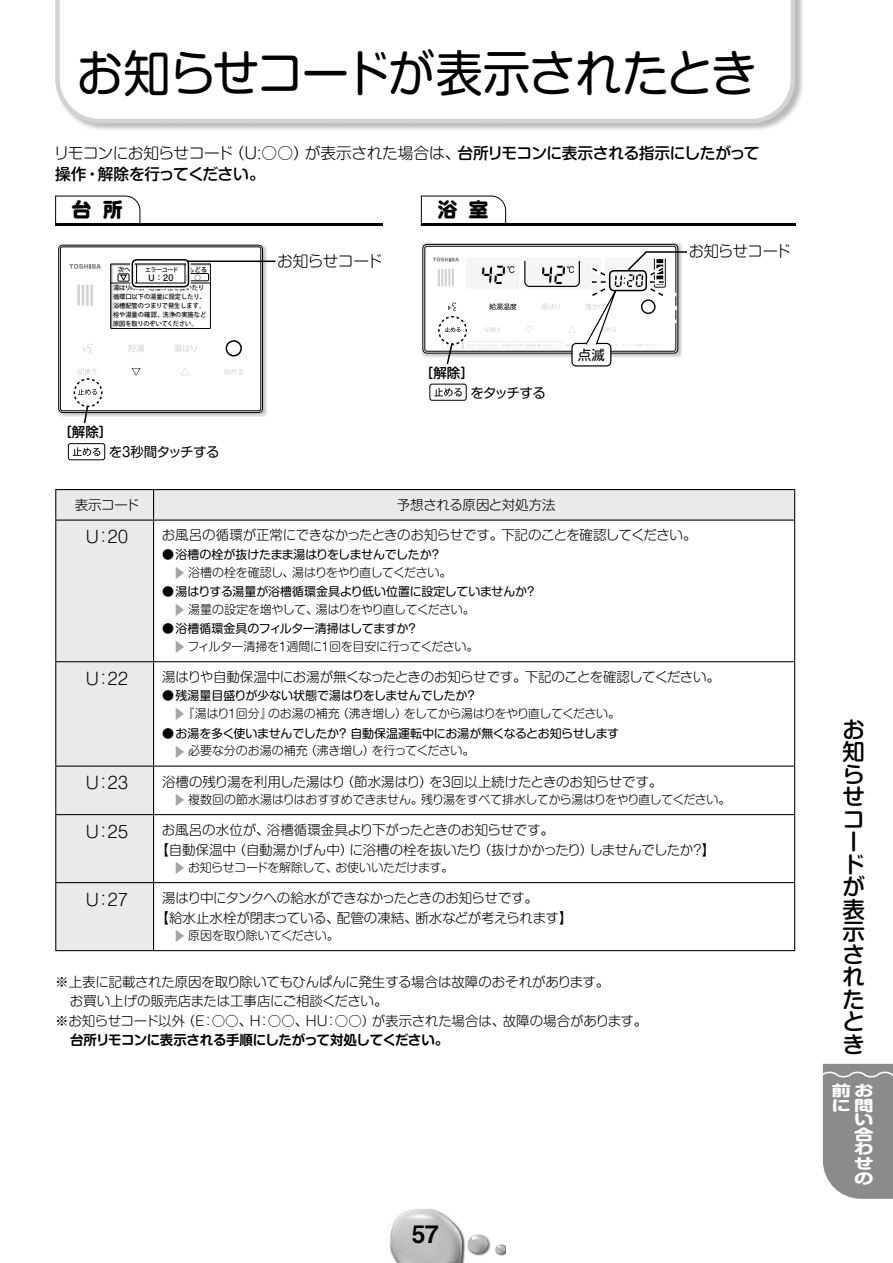
<style>
.page{position:relative;width:893px;height:1263px;background:#fff}
.page>*{position:absolute;margin:0;border:0;box-sizing:border-box;transform-origin:0 0}
.t1{font:49.5px "Shin M Go Pro Regular 90 msp RKSJ H";letter-spacing:-.035em;color:#000;scale:.95 1}
.t2{font:24px "Midashi Go Pro MB31 90 msp RKSJ H";color:#000}
.t3{font:22.5px/22.5px "Shin M Go Pro Medium 90 msp RKSJ H";color:#000}
.t4{font:19.5px "Shin M Go Pro Heavy 90 msp RKSJ H";color:#000}
.t5{font:16.5px "Shin M Go Pro Light 90 msp RKSJ H";letter-spacing:-.39em;color:#000}
.t6{font:15.75px "Shin M Go Pro Light 90 msp RKSJ H";letter-spacing:-.035em;color:#000}
.t7{font:15.75px "Shin M Go Pro Medium 90 msp RKSJ H";letter-spacing:-.03em;color:#000}
.t8{font:14.7px/14.7px "Shin M Go Pro Bold 90 msp RKSJ V";color:#fff;text-align:right;scale:1.33 1}
.t9{font:13.5px/19.5px "Shin M Go Pro Light 90 msp RKSJ H";letter-spacing:-.02em;color:#000}
.t10{font:13.5px "Shin M Go Pro De Bold 90 msp RKSJ H";letter-spacing:-.035em;color:#000}
.t11{font:13.5px "Shin M Go Pro Regular 90 msp RKSJ H";letter-spacing:-.035em;color:#000}
.t12{font:13.5px "Shin M Go Pro Medium 90 msp RKSJ H";color:#000}
.t13{font:12px "Shin M Go Pro Light 90 msp RKSJ H";letter-spacing:-.03em;color:#000}
.t14{font:12px "Shin M Go Pro Regular 90 msp RKSJ H";letter-spacing:-.02em;color:#000}
.t15{font:9px "Futo Go B101 Pro Bold 90 msp RKSJ H";color:#000}
.t16{font:6.45px/9px "Koz Go Pr 6 N Medium 90 msp RKSJ H";color:#000;scale:.96 1}
.t17{font:6.45px "Koz Go Pr 6 N Medium 90 msp RKSJ H";color:#000}
.t18{font:6.45px "Koz Go Pr 6 N Heavy 90 msp RKSJ H";color:#000}
.t19{font:6px "Koz Go Pr 6 N Medium 90 msp RKSJ H";letter-spacing:-.08em;color:#000}
.s1{font-family:"Shin M Go Pro Medium 90 msp RKSJ H"}
.s2{font-family:"Shin Go Pro Light 90 msp RKSJ H"}
.s3{font-size:13.5px;color:#a4a4a4}
</style>
<div class="page">
<svg style="left:822px;top:1064px;width:71px;height:135px;background:#919191"></svg>
<img style="left:390px;top:1232px;width:1px;height:20px">
<img style="left:488px;top:1238px;width:3px;height:14px">
<svg style="left:391px;top:1209px;width:97px;height:54px"></svg>
<svg style="left:495px;top:1244px;width:11px;height:12px"></svg>
<svg style="left:55px;top:195px;width:86px;height:31px"></svg>
<hr style="left:56px;top:223px;width:327px;height:2px;background:#000">
<svg style="left:421px;top:195px;width:85px;height:31px"></svg>
<hr style="left:421px;top:223px;width:374px;height:2px;background:#000">
<svg style="left:56px;top:490px;width:738px;height:460px"></svg>
<hr style="left:55px;top:489px;width:99px;height:1px;background:#000">
<hr style="left:55px;top:490px;width:1px;height:30px;background:#000">
<hr style="left:154px;top:489px;width:641px;height:1px;background:#000">
<hr style="left:153px;top:490px;width:1px;height:30px;background:#000">
<hr style="left:794px;top:490px;width:1px;height:30px;background:#000">
<hr style="left:55px;top:520px;width:99px;height:1px;background:#000">
<hr style="left:55px;top:521px;width:1px;height:140px;background:#000">
<hr style="left:154px;top:520px;width:641px;height:1px;background:#000">
<hr style="left:153px;top:521px;width:1px;height:140px;background:#000">
<hr style="left:794px;top:521px;width:1px;height:140px;background:#000">
<hr style="left:55px;top:661px;width:99px;height:1px;background:#000">
<hr style="left:55px;top:662px;width:1px;height:104px;background:#000">
<hr style="left:154px;top:661px;width:641px;height:1px;background:#000">
<hr style="left:153px;top:662px;width:1px;height:104px;background:#000">
<hr style="left:794px;top:662px;width:1px;height:104px;background:#000">
<hr style="left:55px;top:766px;width:99px;height:1px;background:#000">
<hr style="left:55px;top:767px;width:1px;height:47px;background:#000">
<hr style="left:154px;top:766px;width:641px;height:1px;background:#000">
<hr style="left:153px;top:767px;width:1px;height:47px;background:#000">
<hr style="left:794px;top:767px;width:1px;height:47px;background:#000">
<hr style="left:55px;top:814px;width:99px;height:1px;background:#000">
<hr style="left:55px;top:815px;width:1px;height:67px;background:#000">
<hr style="left:154px;top:814px;width:641px;height:1px;background:#000">
<hr style="left:153px;top:815px;width:1px;height:67px;background:#000">
<hr style="left:794px;top:815px;width:1px;height:67px;background:#000">
<hr style="left:55px;top:882px;width:99px;height:1px;background:#000">
<hr style="left:55px;top:883px;width:1px;height:67px;background:#000">
<hr style="left:154px;top:882px;width:641px;height:1px;background:#000">
<hr style="left:153px;top:883px;width:1px;height:67px;background:#000">
<hr style="left:794px;top:883px;width:1px;height:67px;background:#000">
<hr style="left:55px;top:950px;width:740px;height:1px;background:#000">
<img style="left:87px;top:0;width:716px;height:130px">
<svg style="left:55px;top:0;width:742px;height:126px"></svg>
<div style="left:58px;top:245px;width:205px;height:168px;border:1px solid #000;border-radius:4px"></div>
<div style="left:60px;top:247px;width:201px;height:164px;border:1px solid #000;border-radius:2px"></div>
<svg style="left:69px;top:264px;width:32px;height:5px"></svg>
<hr style="left:77px;top:284px;width:3px;height:22px;background:#d3d3d3">
<hr style="left:82px;top:284px;width:2px;height:22px;background:#d3d3d3">
<hr style="left:86px;top:284px;width:3px;height:22px;background:#d3d3d3">
<hr style="left:90px;top:284px;width:3px;height:22px;background:#d3d3d3">
<svg style="left:174px;top:345px;width:22px;height:7px"></svg>
<svg style="left:128px;top:344px;width:16px;height:8px"></svg>
<svg style="left:226px;top:340px;width:16px;height:17px"></svg>
<svg style="left:83px;top:343px;width:9px;height:11px"></svg>
<svg style="left:224px;top:369px;width:19px;height:6px"></svg>
<svg style="left:132px;top:368px;width:8px;height:8px"></svg>
<svg style="left:181px;top:368px;width:8px;height:7px"></svg>
<svg style="left:111px;top:264px;width:100px;height:64px"></svg>
<div style="left:130px;top:258px;width:61px;height:31px;border:4px solid #fff;border-radius:4px"></div>
<div style="left:132px;top:259px;width:57px;height:28px;border:2px solid #000;border-radius:4px"></div>
<hr style="left:187px;top:261px;width:88px;height:1px;background:#000">
<svg style="left:73px;top:369px;width:30px;height:55px"></svg>
<svg style="left:73px;top:447px;width:27px;height:9px"></svg>
<div style="left:68px;top:443px;width:37px;height:17px;border:1px solid #000;border-radius:2px"></div>
<div style="left:571px;top:343px;width:40px;height:24px;border:1px solid #000;border-radius:4px"></div>
<svg style="left:423px;top:244px;width:264px;height:122px"></svg>
<svg style="left:434px;top:388px;width:28px;height:8px"></svg>
<div style="left:429px;top:384px;width:38px;height:17px;border:1px solid #000;border-radius:2px"></div>
<h1 class="t1" style="left:76px;top:55px;width:718px">お知らせコードが表示されたとき</h1>
<p class="t6" style="left:54px;top:147px;width:707px">リモコンにお知らせコード（U:○○）が表示された場合は、<span class="s1">台所リモコンに表示される指示にしたがって</span></p>
<p class="t7" style="left:55px;top:168px;width:211px">操作・解除を行ってください。</p>
<h3 class="t4" style="left:72px;top:202px;width:52px">台 所</h3>
<p class="t6" style="left:277px;top:255px;width:107px">お知らせコード</p>
<h3 class="t4" style="left:438px;top:202px;width:52px">浴室</h3>
<p class="t6" style="left:689px;top:245px;width:104px">お知らせコード</p>
<p class="t19" style="left:145px;top:268px;width:35px">エラーコード</p>
<p class="t17" style="left:188px;top:267px;width:21px">もどる</p>
<p class="t16" style="left:113px;top:284px;width:99px">湯はりの時、浴槽の栓を抜いたり循環口以下の湯量に設定したり、浴槽配管のつまりで発生します。栓や湯量の確認、洗浄の実施など原因を取りのぞいてください。</p>
<p class="t17" style="left:118px;top:267px;width:14px">次へ</p>
<p class="t15" style="left:148px;top:274px;width:27px">U：20</p>
<p class="t18" style="left:194px;top:275px;width:8px">○</p>
<p class="t12" style="left:58px;top:427px;width:55px">［解除］</p>
<p class="t11" style="left:109px;top:447px;width:112px">を3秒間タッチする</p>
<p class="t12" style="left:420px;top:367px;width:55px">［解除］</p>
<p class="t11" style="left:470px;top:387px;width:77px">をタッチする</p>
<p class="t11" style="left:578px;top:350px;width:28px">点滅</p>
<p class="t9" style="left:75px;top:497px;width:66px">表示コード</p>
<p class="t9" style="left:397px;top:497px;width:160px">予想される原因と対処方法</p>
<p class="t5" style="left:84px;top:531px;width:49px">Ｕ：２０</p>
<p class="t9" style="left:162px;top:527px;width:536px">お風呂の循環が正常にできなかったときのお知らせです。下記のことを確認してください。</p>
<p class="t14" style="left:162px;top:550px;width:281px"><span class="s2">●</span>浴槽の栓が抜けたまま湯はりをしませんでしたか？</p>
<p class="t13" style="left:173px;top:568px;width:280px"><span class="s3">▶</span> 浴槽の栓を確認し、湯はりをやり直してください。</p>
<p class="t14" style="left:162px;top:587px;width:376px"><span class="s2">●</span>湯はりする湯量が浴槽循環金具より低い位置に設定していませんか？</p>
<p class="t13" style="left:173px;top:605px;width:303px"><span class="s3">▶</span> 湯量の設定を増やして、湯はりをやり直してください。</p>
<p class="t14" style="left:162px;top:624px;width:258px"><span class="s2">●</span>浴槽循環金具のフィルター清掃はしてますか？</p>
<p class="t13" style="left:173px;top:642px;width:307px"><span class="s3">▶</span>フィルター清掃を1週間に1回を目安に行ってください。</p>
<p class="t5" style="left:84px;top:672px;width:49px">Ｕ：２２</p>
<p class="t9" style="left:162px;top:669px;width:559px">湯はりや自動保温中にお湯が無くなったときのお知らせです。下記のことを確認してください。</p>
<p class="t14" style="left:162px;top:691px;width:316px"><span class="s2">●</span>残湯量目盛りが少ない状態で湯はりをしませんでしたか？</p>
<p class="t13" style="left:173px;top:709px;width:449px"><span class="s3">▶</span>『湯はり1回分』のお湯の補充（沸き増し）をしてから湯はりをやり直してください。</p>
<p class="t14" style="left:162px;top:729px;width:458px"><span class="s2">●</span>お湯を多く使いませんでしたか？ 自動保温運転中にお湯が無くなるとお知らせします</p>
<p class="t13" style="left:173px;top:746px;width:303px"><span class="s3">▶</span> 必要な分のお湯の補充（沸き増し）を行ってください。</p>
<p class="t5" style="left:84px;top:777px;width:49px">Ｕ：２３</p>
<p class="t9" style="left:162px;top:774px;width:502px">浴槽の残り湯を利用した湯はり（節水湯はり）を３回以上続けたときのお知らせです。</p>
<p class="t13" style="left:173px;top:795px;width:559px"><span class="s3">▶</span> 複数回の節水湯はりはおすすめできません。残り湯をすべて排水してから湯はりをやり直してください。</p>
<p class="t5" style="left:84px;top:825px;width:49px">Ｕ：２５</p>
<p class="t9" style="left:155px;top:822px;width:561px;text-indent:7px">お風呂の水位が、浴槽循環金具より下がったときのお知らせです。<br>【自動保温中（自動湯かげん中）に浴槽の栓を抜いたり（抜けかかったり）しませんでしたか？】</p>
<p class="t13" style="left:173px;top:863px;width:282px"><span class="s3">▶</span>お知らせコードを解除して、お使いいただけます。</p>
<p class="t5" style="left:84px;top:893px;width:49px">Ｕ：２７</p>
<p class="t9" style="left:155px;top:890px;width:419px;text-indent:7px">湯はり中にタンクへの給水ができなかったときのお知らせです。<br>【給水止水栓が閉まっている、配管の凍結、断水などが考えられます】</p>
<p class="t13" style="left:173px;top:931px;width:167px"><span class="s3">▶</span> 原因を取り除いてください。</p>
<p class="t9" style="left:55px;top:974px;width:556px">※上表に記載された原因を取り除いてもひんぱんに発生する場合は故障のおそれがあります。</p>
<p class="t9" style="left:70px;top:993px;width:319px">お買い上げの販売店または工事店にご相談ください。</p>
<p class="t9" style="left:55px;top:1013px;width:594px">※お知らせコード以外（Ｅ：○○、Ｈ：○○、ＨＵ：○○）が表示された場合は、故障の場合があります。</p>
<p class="t10" style="left:70px;top:1035px;width:380px">台所リモコンに表示される手順にしたがって対処してください。</p>
<h2 class="t2" style="left:412px;top:1225px;width:28px">57</h2>
<h3 class="t3" style="left:842px;top:721px;width:24px">お知らせコードが表示されたとき</h3>
<p class="t8" style="left:831px;top:1085px;width:33px">前おに問い<br>合<br>わ<br>せ<br>の</p>
</div>
